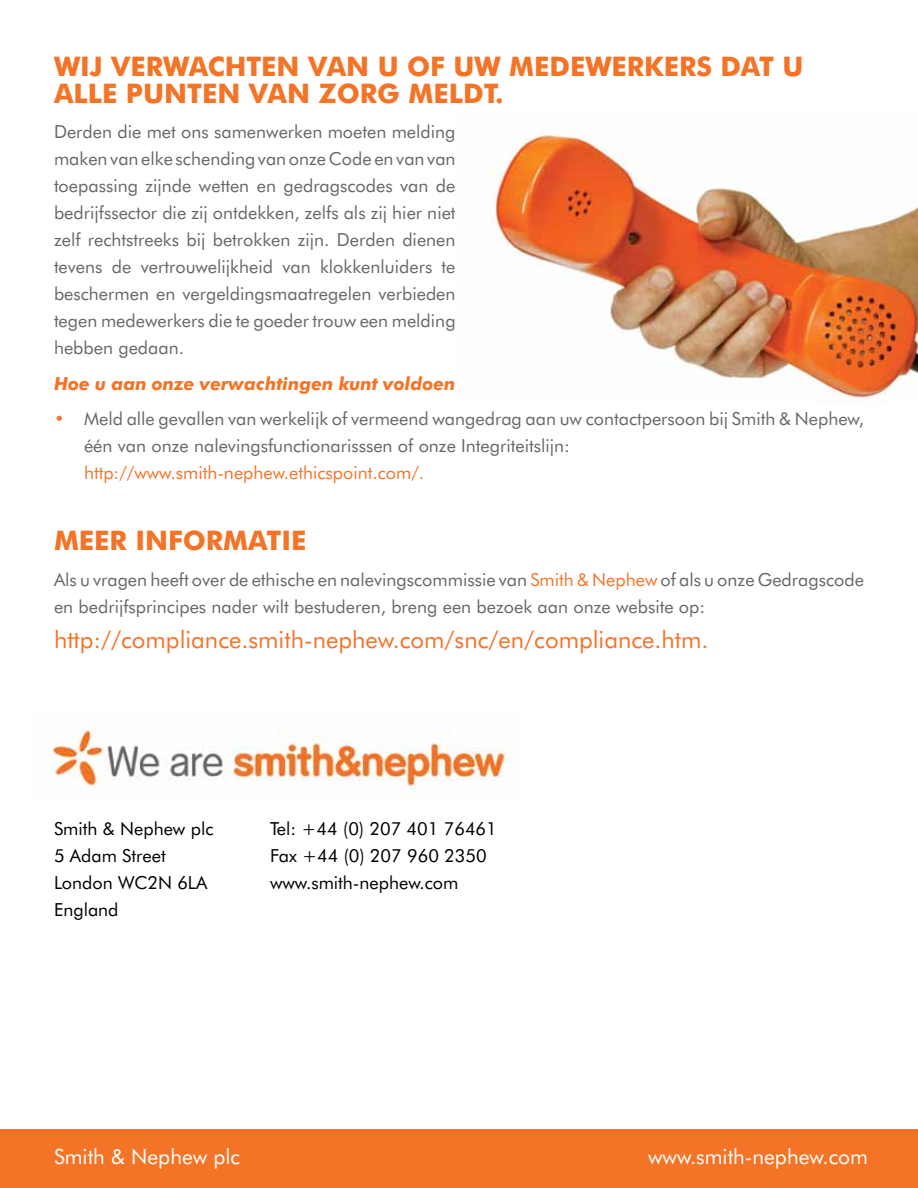
<style>
.page{position:relative;width:918px;height:1188px;background:#fff}
.page>*{position:absolute;margin:0;border:0;box-sizing:border-box;transform-origin:0 0}
.t1{font:700 27px/27px "Futura BT";color:#f47427}
.t2{font:24px "Futura BT";color:#f47427}
.t3{font:21px "Futura BT";color:#fff}
.t4{font:18px/27px "Futura BT";color:#666767}
.t5{font:18px "Futura BT";color:#000}
.t6{font:18px "Futura BT";color:#f47427}
.t7{font:italic 700 18px "Futura BT";color:#f47427}
.s1{color:#f47427}
</style>
<div class="page">
<div style="left:0;top:1130px;width:918px;height:58px;background:#f47427"></div>
<img style="left:52px;top:729px;width:467px;height:67px">
<img style="left:490px;top:134px;width:428px;height:270px">
<h1 class="t1" style="left:54px;top:52px;width:751px">WIJ VERWACHTEN VAN U OF UW MEDEWERKERS DAT U<br>ALLE PUNTEN VAN ZORG MELDT.</h1>
<p class="t4" style="left:54px;top:118px;width:403px;text-align:justify">Derden die met ons samenwerken moeten melding maken van elke schending van onze Code en van van toepassing zijnde wetten en gedragscodes van de bedrijfssector die zij ontdekken, zelfs als zij hier niet zelf rechtstreeks bij betrokken zijn. Derden dienen tevens de vertrouwelijkheid van klokkenluiders te beschermen en vergeldingsmaatregelen verbieden tegen medewerkers die te goeder trouw een melding hebben gedaan.</p>
<p class="t7" style="left:54px;top:372px;width:403px">Hoe u aan onze verwachtingen kunt voldoen</p>
<p class="t4" style="left:84px;top:405px;width:782px;text-indent:-30px"><span class="s1">•</span> Meld alle gevallen van werkelijk of vermeend wangedrag aan uw contactpersoon bij Smith &amp; Nephew, één van onze nalevingsfunctionarisssen of onze Integriteitslijn:</p>
<p class="t6" style="left:84px;top:462px;width:342px">http://www.smith-nephew.ethicspoint.com/.</p>
<h1 class="t1" style="left:54px;top:527px;width:254px">MEER I NFORMATI E</h1>
<p class="t4" style="left:54px;top:566px;width:811px">Als u vragen heeft over de ethische en nalevingscommissie van <span class="s1">Smith &amp; Nephew</span> of als u onze Gedragscode en bedrijfsprincipes nader wilt bestuderen, breng een bezoek aan onze website op:</p>
<h2 class="t2" style="left:54px;top:625px;width:656px">http://compliance.smith-nephew.com/snc/en/compliance.htm.</h2>
<p class="t5" style="left:54px;top:818px;width:161px">Smith &amp; Nephew plc</p>
<p class="t5" style="left:270px;top:818px;width:228px">Tel: +44 (0) 207 401 76461</p>
<p class="t5" style="left:54px;top:845px;width:113px">5 Adam Street</p>
<p class="t5" style="left:270px;top:845px;width:218px">Fax +44 (0) 207 960 2350</p>
<p class="t5" style="left:54px;top:872px;width:155px">London WC2N 6LA</p>
<p class="t5" style="left:270px;top:872px;width:190px">www.smith-nephew.com</p>
<p class="t5" style="left:54px;top:899px;width:66px">England</p>
<p class="t3" style="left:54px;top:1144px;width:188px">Smith &amp; Nephew plc</p>
<p class="t3" style="left:648px;top:1144px;width:221px">www.smith-nephew.com</p>
</div>
